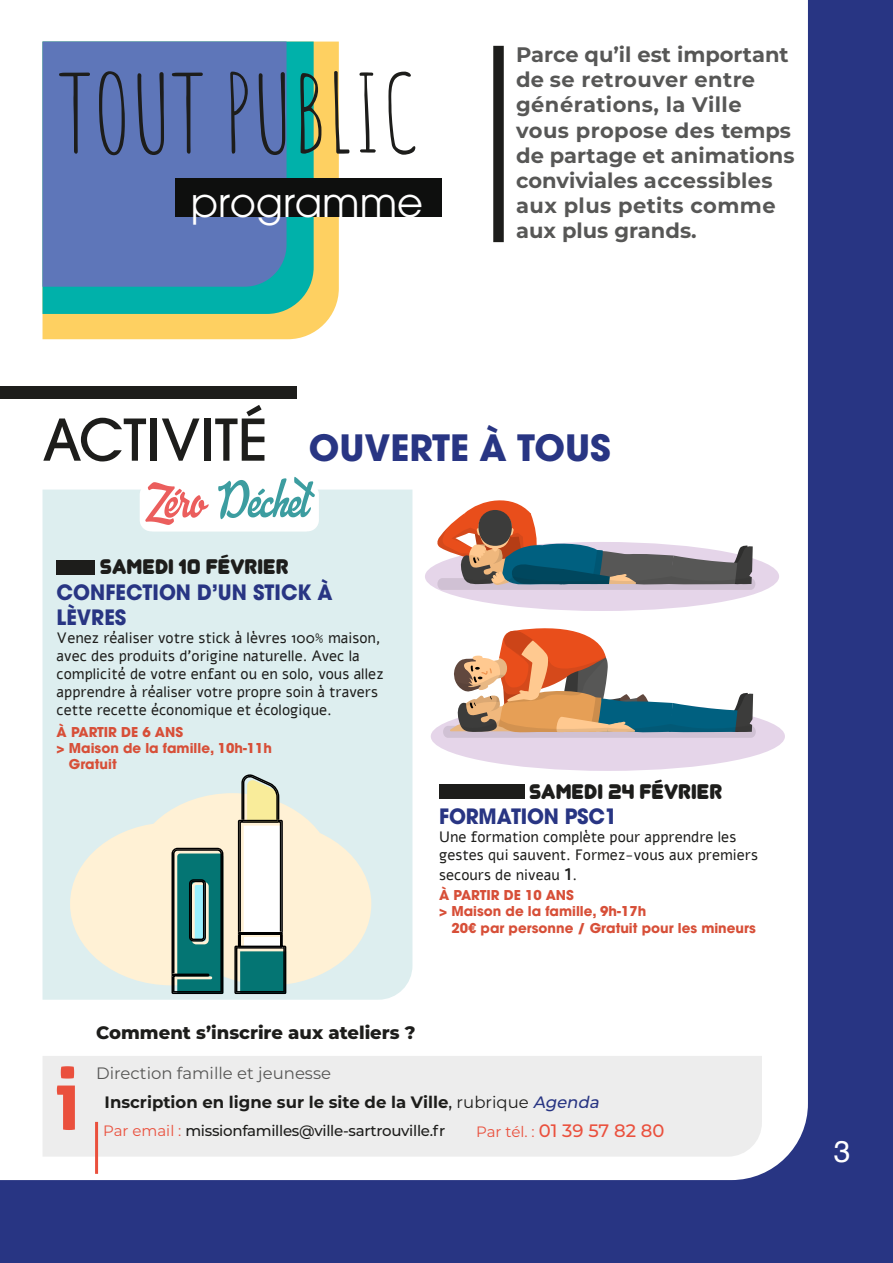
<style>
.page{position:relative;width:893px;height:1263px;background:#283583}
.page>*{position:absolute;margin:0;border:0;box-sizing:border-box;transform-origin:0 0}
.t1{font:106.5px "Amatic SC";color:#1d1d1b}
.t2{font:40.05px "ITC Avant Garde Pro";color:#fff}
.t3{font:700 36px "ITC Avant Garde Pro";color:#283583}
.t4{font:30px "Helvetica";color:#fff}
.t5{font:700 21px/25.2px "Montserrat";letter-spacing:.01em;color:#575756}
.t6{font:700 21px/25.2px "ITC Avant Garde Pro";color:#283583;scale:.95 1}
.t7{font:21px "Junegull";color:#1d1d1b}
.t8{font:800 18px "Montserrat";color:#1d1d1b}
.t9{font:500 18px "Montserrat";color:#ea503d}
.t10{font:700 16.5px "Montserrat";color:#1d1d1b}
.t11{font:16.5px "Montserrat";color:#575756}
.t12{font:15px/18px "Alef";color:#1d1d1b}
.t13{font:500 15px "Montserrat";letter-spacing:-.02em;color:#1d1d1b}
.t14{font:700 13.5px "ITC Avant Garde Pro";color:#d74f38}
.s1{font-weight:500;font-size:57px;color:#1d1d1b}
.s2{font-size:22.5px}
.s3{font-weight:500}
.s4{font-weight:400}
.s5{font-weight:500;font-style:italic;color:#283583}
.s6{font-weight:400;color:#ea503d}
.s7{font-weight:400;font-size:15px}
</style>
<div class="page">
<div style="left:0;top:0;width:808px;height:1180px;background:#fff"></div>
<div style="left:43px;top:42px;width:296px;height:297px;background:#fed061"></div>
<div style="left:43px;top:42px;width:271px;height:272px;background:#00b1aa"></div>
<div style="left:43px;top:42px;width:244px;height:245px;background:#5e76b9"></div>
<div style="left:175px;top:178px;width:266px;height:38px;background:#0e0f0e"></div>
<div style="left:493px;top:46px;width:11px;height:196px;background:#1d1d1b"></div>
<div style="left:0;top:386px;width:296px;height:13px;background:#1d1d1b"></div>
<div style="left:43px;top:490px;width:369px;height:510px;background:#ddeeef"></div>
<div style="left:57px;top:560px;width:38px;height:14px;background:#1d1d1b"></div>
<div style="left:439px;top:784px;width:85px;height:15px;background:#1d1d1b"></div>
<div style="left:431px;top:702px;width:354px;height:69px;background:#e5d5e9;border-radius:50%"></div>
<svg style="left:443px;top:623px;width:313px;height:115px;background:#cdb9ab"></svg>
<div style="left:425px;top:542px;width:354px;height:69px;background:#e5d5e9;border-radius:50%"></div>
<svg style="left:436px;top:493px;width:319px;height:97px;background:#b8b1b1"></svg>
<div style="left:43px;top:1056px;width:719px;height:100px;background:#ededed"></div>
<svg style="left:57px;top:1066px;width:18px;height:64px"></svg>
<hr style="left:95px;top:1122px;width:3px;height:52px;background:#ea503d">
<div style="left:142px;top:483px;width:177px;height:48px;background:#fff;border-radius:11px"></div>
<svg style="left:145px;top:482px;width:64px;height:43px"></svg>
<svg style="left:218px;top:477px;width:97px;height:42px"></svg>
<div style="left:131px;top:793px;width:203px;height:163px;background:#fff1d5;border-radius:50%"></div>
<div style="left:70px;top:822px;width:203px;height:163px;background:#fff1d5;border-radius:50%"></div>
<div style="left:168px;top:822px;width:203px;height:163px;background:#fff1d5;border-radius:50%"></div>
<svg style="left:234px;top:774px;width:52px;height:220px;background:#aab9ac"></svg>
<svg style="left:171px;top:848px;width:52px;height:146px;background:#2f7671"></svg>
<h1 class="t1" style="left:59px;top:37px;width:360px">TOUT PUBLIC</h1>
<h2 class="t2" style="left:191px;top:178px;width:234px">programme</h2>
<h3 class="t5" style="left:516px;top:41px;width:280px">Parce qu’il est important de se retrouver entre générations, la Ville vous propose des temps de partage et animations conviviales accessibles aux plus petits comme aux plus grands.</h3>
<h3 class="t3" style="left:43px;top:423px;width:570px"><span class="s1">ACTIVITÉ</span> OUVERTE À TOUS</h3>
<h3 class="t7" style="left:100px;top:554px;width:190px">SAMEDI 10 FÉVRIER</h3>
<h3 class="t6" style="left:57px;top:579px;width:292px">CONFECTION D’UN STICK À<br>LÈVRES</h3>
<p class="t12" style="left:57px;top:629px;width:328px">Venez réaliser votre stick à lèvres 100% maison, avec des produits d’origine naturelle. Avec la complicité de votre enfant ou en solo, vous allez apprendre à réaliser votre propre soin à travers cette recette économique et écologique.</p>
<p class="t14" style="left:57px;top:723px;width:128px">À PARTIR DE 6 ANS</p>
<p class="t14" style="left:57px;top:739px;width:217px">&gt; Maison de la famille, 10h-11h</p>
<p class="t14" style="left:69px;top:755px;width:49px">Gratuit</p>
<h3 class="t7" style="left:529px;top:779px;width:195px">SAMEDI 24 FÉVRIER</h3>
<h3 class="t6" style="left:439px;top:804px;width:189px">FORMATION PSC1</h3>
<p class="t12" style="left:439px;top:828px;width:320px">Une formation complète pour apprendre les gestes qui sauvent. Formez-vous aux premiers</p>
<p class="t12" style="left:439px;top:866px;width:140px">secours de niveau <span class="s2">1</span>.</p>
<p class="t14" style="left:439px;top:886px;width:136px">À PARTIR DE 10 ANS</p>
<p class="t14" style="left:439px;top:902px;width:209px">&gt; Maison de la famille, 9h-17h</p>
<p class="t14" style="left:451px;top:918px;width:306px">20€ par personne / Gratuit pour les mineurs</p>
<p class="t8" style="left:96px;top:1020px;width:321px">Comment s’inscrire aux ateliers ?</p>
<p class="t11" style="left:96px;top:1062px;width:236px">Direction famille et jeunesse</p>
<p class="t10" style="left:105px;top:1090px;width:500px">Inscription en ligne sur le site de la Ville<span class="s3">,</span> <span class="s4">rubrique</span> <span class="s5">Agenda</span></p>
<p class="t13" style="left:103px;top:1120px;width:344px"><span class="s6">Par email :</span> missionfamilles@ville-sartrouville.fr</p>
<p class="t9" style="left:476px;top:1118px;width:190px"><span class="s7">Par tél. :</span> 01 39 57 82 80</p>
<h3 class="t4" style="left:834px;top:1131px;width:18px">3</h3>
</div>
